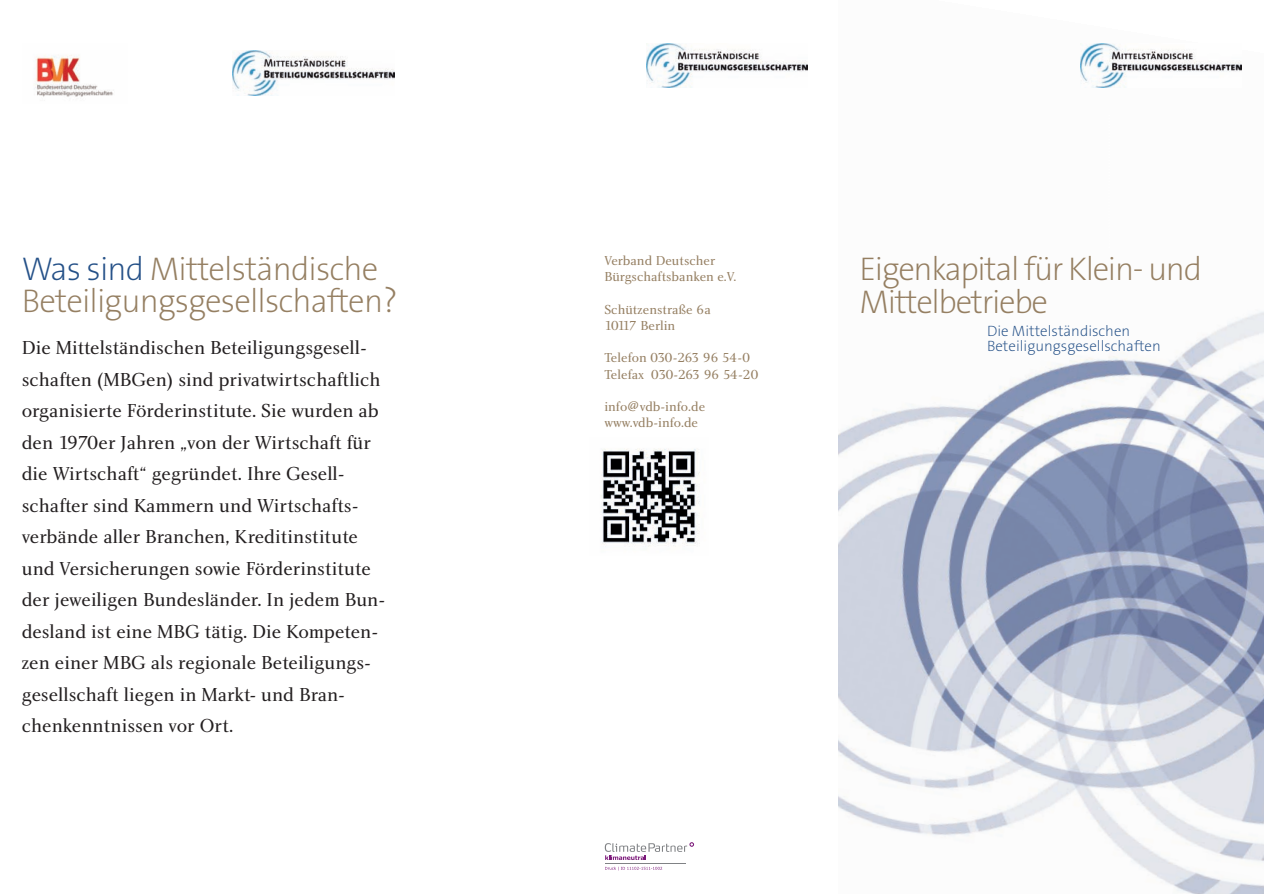
<style>
.page{position:relative;width:1264px;height:894px;background:#fff}
.page>*{position:absolute;margin:0;border:0;box-sizing:border-box;transform-origin:0 0}
.t1{font:200 33px/31.5px "The Sans B2";letter-spacing:-.025em;color:#957f62}
.t2{font:19.5px/31.5px "Charlotte Std";color:#231f20}
.t3{font:200 15px/15px "The Sans B2";color:#255188}
.t4{font:13.5px/16.2px "Charlotte Std";color:#957f62}
.t5{font:13.5px/16.2px "Charlotte Std";letter-spacing:-.06em;color:#957f62}
.s1{color:#255188}
.s2{font-size:36px}
</style>
<div class="page">
<img style="left:838px;top:64px;width:426px;height:830px">
<img style="left:1080px;top:43px;width:161px;height:45px">
<img style="left:647px;top:43px;width:161px;height:45px">
<img style="left:232px;top:51px;width:162px;height:44px">
<img style="left:34px;top:55px;width:79px;height:42px">
<svg style="left:1108px;top:115px;width:2px;height:133px"></svg>
<img style="left:601px;top:449px;width:99px;height:98px">
<hr style="left:605px;top:863px;width:80px;height:1px;background:#808285">
<svg style="left:605px;top:842px;width:89px;height:18px"></svg>
<svg style="left:605px;top:867px;width:57px;height:3px"></svg>
<h1 class="t1" style="left:22px;top:254px;width:378px"><span class="s1">Was sind</span> Mittelständische<br>Beteiligungsgesellschaften<span class="s2">?</span></h1>
<p class="t2" style="left:22px;top:334px;width:365px">Die Mittelständischen Beteiligungsgesell&shy;schaften (MBGen) sind privatwirtschaftlich organisierte Förderinstitute. Sie wurden ab den 1970er Jahren „von der Wirtschaft für die Wirtschaft“ gegründet. Ihre Gesell&shy;schafter sind Kammern und Wirtschafts&shy;verbände aller Branchen, Kreditinstitute und Versicherungen sowie Förderinstitute der jeweiligen Bundesländer. In jedem Bun&shy;desland ist eine MBG tätig. Die Kompeten&shy;zen einer MBG als regionale Beteiligungs - gesellschaft liegen in Markt- und Bran&shy;chenkenntnissen vor Ort.</p>
<p class="t4" style="left:604px;top:254px;width:134px">Verband Deutscher<br>Bürgschaftsbanken e.V.</p>
<p class="t4" style="left:604px;top:302px;width:108px">Schützenstraße 6a<br>10117 Berlin</p>
<p class="t5" style="left:604px;top:351px;width:156px">Telefon 030-263 96 54-0<br>Telefax 030-263 96 54-20</p>
<p class="t4" style="left:604px;top:400px;width:102px">info@vdb-info.de www.vdb-info.de</p>
<h1 class="t1" style="left:859px;top:254px;width:344px;line-height:33px">Eigenkapital für Klein- und<br>Mittelbetriebe</h1>
<p class="t3" style="left:987px;top:324px;width:175px">Die Mittelständischen<br>Beteiligungsgesellschaften</p>
</div>
